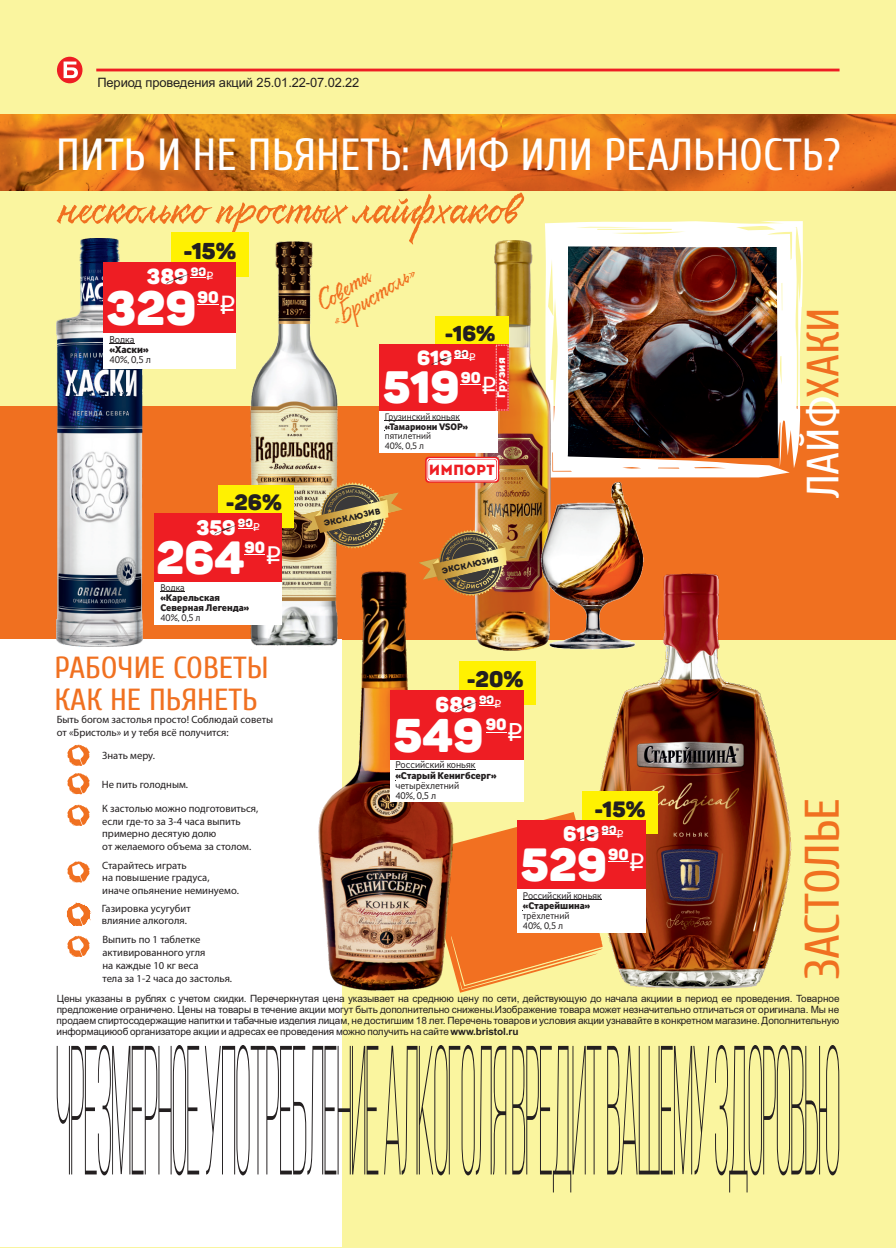
<style>
.page{position:relative;width:896px;height:1248px;background:#fff}
.page>*{position:absolute;margin:0;border:0;box-sizing:border-box;transform-origin:0 0}
.t1{font:59.8px "Resphekt";letter-spacing:.01em;color:#f07020}
.t2{font:48.4px "Cuprum";color:#f07020}
.t3{font:47.4px "Panton Black Caps";color:#fff}
.t4{font:46.6px "Panton Black Caps";color:#fff}
.t5{font:46px "Panton Black Caps";color:#fff}
.t6{font:45.8px "Panton Black Caps";color:#fff}
.t7{font:45px "Cuprum";color:#fff}
.t8{font:44.6px "Panton Black Caps";color:#fff}
.t9{font:31.8px "Resphekt";color:#f07020}
.t10{font:30.4px/32.2px "Cuprum";color:#f07020;scale:1.04 1}
.t11{font:22.6px "Panton Black Caps";color:#231f20}
.t12{font:22.2px "Panton Black Caps";color:#231f20}
.t13{font:21.8px "Panton Black Caps";color:#231f20}
.t14{font:21.4px "Panton Black Caps";color:#fff}
.t15{font:21.2px "Panton Black Caps";color:#231f20}
.t16{font:21px "Panton Black Caps";color:#fff}
.t17{font:20.8px "Panton Black Caps";color:#fff}
.t18{font:20.6px "Panton Black Caps";color:#fff}
.t19{font:20.2px "Panton Black Caps";color:#fff}
.t20{font:16.4px "Panton Black Caps";color:#fff}
.t21{font:16px "Panton Black Caps";color:#fff}
.t22{font:15.8px "Panton Black Caps";color:#fff}
.t23{font:15.4px "Panton Black Caps";color:#fff}
.t24{font:14.6px "Intro";color:#ee1d23}
.t25{font:13px "Arial";letter-spacing:-.01em;color:#231f20}
.t26{font:12px "Panton Black Caps";color:#fff}
.t27{font:11.6px "Panton Black Caps";color:#fff}
.t28{font:11.4px "Panton Black Caps";color:#fff}
.t29{font:700 11.2px "Rubik";letter-spacing:-.015em;color:#fff}
.t30{font:11.2px "Panton Black Caps";color:#fff}
.t31{font:10.6px/12.8px "Myriad Pro";color:#231f20}
.t32{font:10.4px "Vodafone";color:#231f20}
.t33{font:800 10.4px "Vodafone";color:#231f20}
.t34{font:10.2px/10px "Vodafone";color:#231f20}
.t35{font:800 10.2px "Vodafone";color:#231f20}
.t36{font:10px/11.2px "Arial";letter-spacing:-.01em;color:#231f20;text-align:justify}
.t37{font:10px/9.8px "Vodafone";color:#231f20}
.t38{font:800 10px/10.4px "Vodafone";color:#231f20}
.t39{font:9.8px/9.6px "Vodafone";color:#231f20}
.t40{font:800 9.8px "Vodafone";color:#231f20}
.t41{font:8.4px "Intro";color:#231f20}
.s1{color:#f07020}
.s2{font-weight:700}
</style>
<div class="page">
<div style="left:0;top:0;width:896px;height:1246px;background:#faf59f"></div>
<img style="left:0;top:115px;width:896px;height:76px">
<div style="left:0;top:406px;width:896px;height:233px;background:#f07020"></div>
<div style="left:0;top:639px;width:342px;height:607px;background:#fff"></div>
<svg style="left:67px;top:744px;width:23px;height:51px"></svg>
<svg style="left:67px;top:804px;width:23px;height:22px"></svg>
<svg style="left:67px;top:861px;width:23px;height:22px"></svg>
<svg style="left:67px;top:902px;width:23px;height:25px"></svg>
<svg style="left:67px;top:935px;width:23px;height:22px"></svg>
<img style="left:545px;top:221px;width:258px;height:256px">
<svg style="left:57px;top:1045px;width:782px;height:147px"></svg>
<svg style="left:57px;top:57px;width:25px;height:26px"></svg>
<hr style="left:96px;top:69px;width:743px;height:2px;background:#ee1d23">
<img style="left:318px;top:571px;width:140px;height:419px">
<div style="left:390px;top:756px;width:133px;height:46px;background:#fff"></div>
<div style="left:459px;top:661px;width:77px;height:43px;background:#fff101"></div>
<div style="left:390px;top:689px;width:133px;height:70px;background:#ee1d23"></div>
<hr style="left:395px;top:769px;width:80px;height:1px;background:#231f20">
<svg style="left:455px;top:697px;width:39px;height:14px"></svg>
<img style="left:57px;top:238px;width:86px;height:408px">
<div style="left:103px;top:330px;width:133px;height:38px;background:#fff"></div>
<div style="left:171px;top:232px;width:78px;height:44px;background:#fff101"></div>
<div style="left:103px;top:262px;width:133px;height:70px;background:#ee1d23"></div>
<svg style="left:109px;top:343px;width:26px;height:1px"></svg>
<svg style="left:198px;top:304px;width:21px;height:1px"></svg>
<svg style="left:166px;top:270px;width:40px;height:14px"></svg>
<img style="left:245px;top:241px;width:95px;height:408px">
<div style="left:154px;top:579px;width:128px;height:45px;background:#fff"></div>
<div style="left:219px;top:484px;width:75px;height:43px;background:#fff101"></div>
<div style="left:154px;top:513px;width:128px;height:68px;background:#ee1d23"></div>
<svg style="left:160px;top:591px;width:25px;height:1px"></svg>
<svg style="left:245px;top:554px;width:20px;height:1px"></svg>
<svg style="left:214px;top:521px;width:39px;height:14px"></svg>
<img style="left:599px;top:573px;width:195px;height:416px">
<div style="left:517px;top:885px;width:128px;height:47px;background:#fff"></div>
<div style="left:582px;top:791px;width:75px;height:43px;background:#fff101"></div>
<div style="left:517px;top:819px;width:128px;height:69px;background:#ee1d23"></div>
<svg style="left:422px;top:812px;width:207px;height:180px"></svg>
<img style="left:472px;top:240px;width:78px;height:410px">
<div style="left:379px;top:408px;width:119px;height:44px;background:#fff"></div>
<div style="left:435px;top:316px;width:74px;height:42px;background:#fff101"></div>
<div style="left:379px;top:344px;width:130px;height:67px;background:#ee1d23"></div>
<hr style="left:385px;top:420px;width:75px;height:1px;background:#231f20">
<svg style="left:461px;top:384px;width:20px;height:1px"></svg>
<svg style="left:431px;top:352px;width:38px;height:13px"></svg>
<svg style="left:425px;top:456px;width:74px;height:26px;background:#fad6d5"></svg>
<svg style="left:440px;top:531px;width:62px;height:63px"></svg>
<svg style="left:419px;top:530px;width:70px;height:53px"></svg>
<svg style="left:497px;top:540px;width:24px;height:20px"></svg>
<img style="left:539px;top:481px;width:105px;height:171px">
<svg style="left:321px;top:484px;width:63px;height:62px"></svg>
<svg style="left:301px;top:482px;width:70px;height:53px;background:#a18b5c"></svg>
<svg style="left:379px;top:492px;width:23px;height:20px"></svg>
<h3 class="t25" style="left:97px;top:78px;width:264px">Период проведения акций 25.01.22-07.02.22</h3>
<h3 class="t7" style="left:56px;top:130px;width:786px">ПИТЬ И НЕ ПЬЯНЕТЬ: МИФ ИЛИ РЕАЛЬНОСТЬ?</h3>
<h1 class="t1" style="left:57px;top:175px;width:462px">несколько простых лайфхаков</h1>
<h3 class="t11" style="left:183px;top:242px;width:54px">-15%</h3>
<p class="t26" style="left:191px;top:267px;width:17px">90</p>
<h3 class="t14" style="left:147px;top:268px;width:68px">389 <sup>q</sup></h3>
<h3 class="t3" style="left:107px;top:289px;width:131px">329 <sup>q</sup></h3>
<h3 class="t20" style="left:198px;top:291px;width:23px">90</h3>
<p class="t32" style="left:109px;top:335px;width:27px">Водка</p>
<p class="t33" style="left:109px;top:346px;width:41px">«Хаски»</p>
<p class="t32" style="left:109px;top:356px;width:43px">40%, 0,5 л</p>
<h3 class="t13" style="left:226px;top:494px;width:58px">-26%</h3>
<p class="t27" style="left:238px;top:518px;width:16px">90</p>
<h3 class="t17" style="left:196px;top:519px;width:65px">359 <sup>q</sup></h3>
<h3 class="t5" style="left:156px;top:540px;width:127px">264 <sup>q</sup></h3>
<h3 class="t22" style="left:245px;top:541px;width:22px">90</h3>
<p class="t37" style="left:160px;top:583px;width:26px">Водка</p>
<p class="t38" style="left:160px;top:593px;width:91px">«Карельская<br>Северная Легенда»</p>
<p class="t37" style="left:160px;top:614px;width:42px">40%, 0,5 л</p>
<h3 class="t9" style="left:323px;top:306px;width:98px;rotate:-32deg">«Бристоль»</h3>
<h3 class="t9" style="left:307px;top:291px;width:62px;rotate:-32deg">Советы</h3>
<h3 class="t15" style="left:445px;top:325px;width:52px">-16%</h3>
<p class="t30" style="left:454px;top:349px;width:16px">90</p>
<h3 class="t19" style="left:417px;top:350px;width:60px">619 <sup>q</sup></h3>
<h3 class="t8" style="left:383px;top:370px;width:115px">519 <sup>q</sup></h3>
<p class="t29" style="left:494px;top:397px;width:42px;rotate:-90deg">Грузия</p>
<h3 class="t23" style="left:461px;top:371px;width:22px">90</h3>
<p class="t39" style="left:385px;top:412px;width:77px">Грузинский коньяк</p>
<p class="t40" style="left:385px;top:423px;width:85px">«Тамариони VSOP»</p>
<p class="t39" style="left:385px;top:432px;width:48px">пятилетний<br>40%, 0,5 л</p>
<p class="t41" style="left:323px;top:520px;width:59px;rotate:-13deg">эксклюзив</p>
<h3 class="t24" style="left:429px;top:464px;width:67px">импорт</h3>
<p class="t41" style="left:441px;top:568px;width:59px;rotate:-13deg">эксклюзив</p>
<h3 class="t7" style="left:798px;top:498px;width:193px;rotate:-90deg">ЛАЙФ<span class="s1">ХАКИ</span></h3>
<h3 class="t10" style="left:54px;top:652px;width:207px">РАБОЧИЕ СОВЕТЫ<br>КАК НЕ ПЬЯНЕТЬ</h3>
<p class="t31" style="left:57px;top:713px;width:218px">Быть богом застолья просто! Соблюдай советы от «Бристоль» и у тебя всё получится:</p>
<p class="t31" style="left:102px;top:750px;width:54px">Знать меру.</p>
<p class="t31" style="left:102px;top:778px;width:88px">Не пить голодным.</p>
<p class="t31" style="left:102px;top:802px;width:158px">К застолью можно подготовиться, если где-то за 3-4 часа выпить примерно десятую долю<br>от желаемого объема за столом.</p>
<p class="t31" style="left:102px;top:859px;width:138px">Старайтесь играть<br>на повышение градуса, иначе опьянение неминуемо.</p>
<p class="t31" style="left:102px;top:902px;width:90px">Газировка усугубит влияние алкоголя.</p>
<p class="t31" style="left:102px;top:934px;width:131px">Выпить по 1 таблетке активированного угля<br>на каждые 10 кг веса<br>тела за 1-2 часа до застолья.</p>
<p class="t36" style="left:57px;top:993px;width:784px">Цены указаны в рублях с учетом скидки. Перечеркнутая цена указывает на среднюю цену по сети, действующую до начала акциии в период ее проведения. Товарное предложение ограничено. Цены на товары в течение акции могут быть дополнительно снижены.Изображение товара может незначительно отличаться от оригинала. Мы не продаем спиртосодержащие напитки и табачные изделия лицам, не достигшим 18 лет. Перечень товаров и условия акции узнавайте в конкретном магазине. Дополнительную информациюоб организаторе акции и адресах ее проведения можно получить на сайте <span class="s2">www.bristol.ru</span></p>
<h3 class="t12" style="left:467px;top:670px;width:58px">-20%</h3>
<p class="t27" style="left:479px;top:695px;width:17px">90</p>
<h3 class="t16" style="left:436px;top:696px;width:68px">689 <sup>q</sup></h3>
<h3 class="t4" style="left:394px;top:717px;width:131px">549 <sup>q</sup></h3>
<h3 class="t21" style="left:486px;top:718px;width:22px">90</h3>
<p class="t34" style="left:395px;top:761px;width:82px">Российский коньяк</p>
<p class="t35" style="left:395px;top:772px;width:103px">«Старый Кенигбсерг»</p>
<p class="t34" style="left:395px;top:781px;width:65px">четырёхлетний<br>40%, 0,5 л</p>
<h2 class="t2" style="left:795px;top:979px;width:183px;rotate:-90deg">ЗАСТОЛЬЕ</h2>
<h3 class="t13" style="left:594px;top:800px;width:52px">-15%</h3>
<p class="t28" style="left:601px;top:825px;width:16px">90</p>
<h3 class="t18" style="left:563px;top:826px;width:62px">619 <sup>q</sup></h3>
<h3 class="t6" style="left:521px;top:846px;width:126px">529 <sup>q</sup></h3>
<h3 class="t22" style="left:608px;top:848px;width:22px">90</h3>
<p class="t37" style="left:523px;top:891px;width:80px">Российский коньяк</p>
<p class="t38" style="left:523px;top:901px;width:69px">«Старейшина»</p>
<p class="t37" style="left:523px;top:911px;width:48px">трёхлетний<br>40%, 0,5 л</p>
</div>
